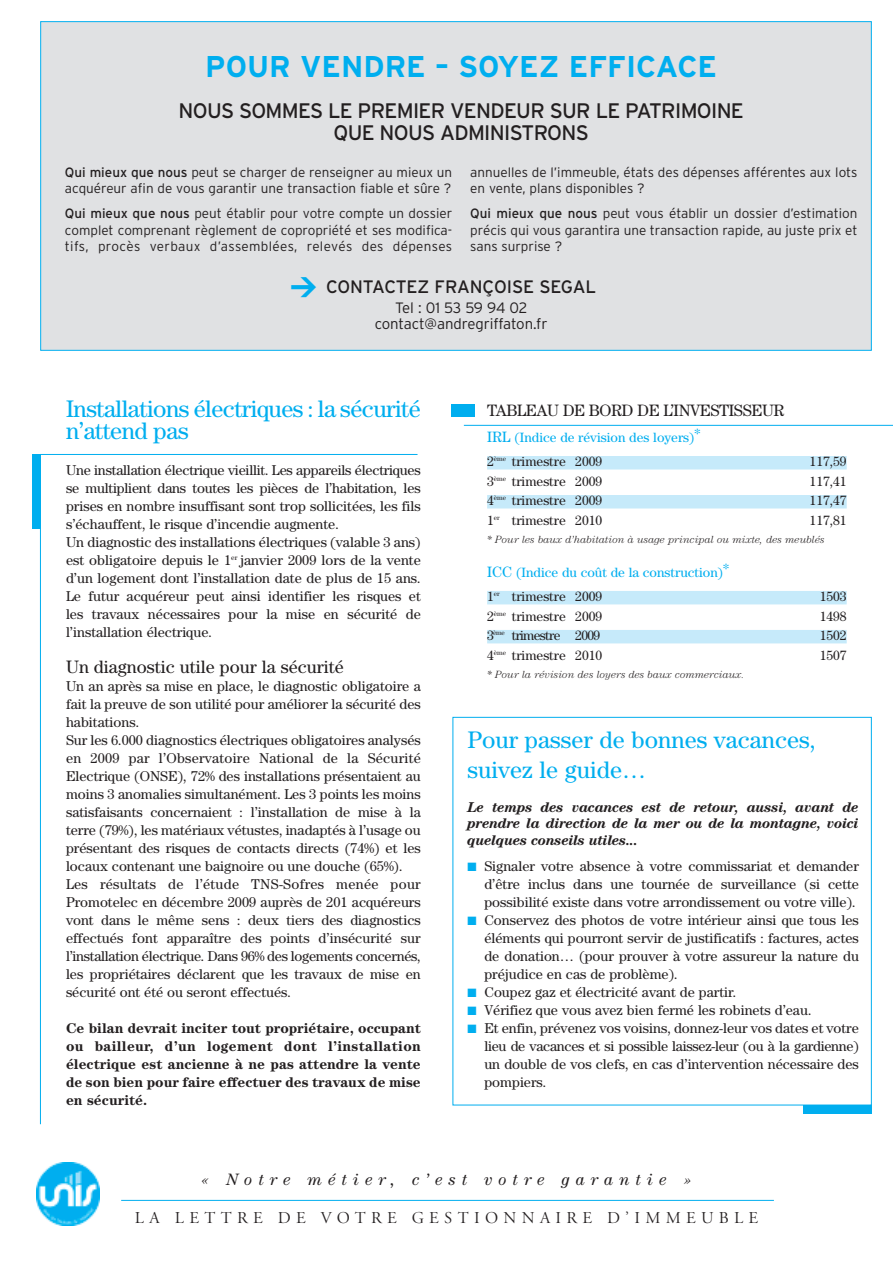
<style>
.page{position:relative;width:893px;height:1263px;background:#fff}
.page>*{position:absolute;margin:0;border:0;box-sizing:border-box;transform-origin:0 0}
.t1{font:700 30px "Interstate";color:#00aeef}
.t2{font:900 26.55px "DIN";color:#00aeef}
.t3{font:24px/22.5px "Century";letter-spacing:-.02em;color:#00aeef}
.t4{font:24px/30px "Century";color:#00aeef}
.t5{font:21px/22.5px "Interstate";letter-spacing:-.035em;color:#231f20;text-align:center}
.t6{font:18px "Century";color:#231f20}
.t7{font:18px "Interstate";letter-spacing:-.005em;color:#231f20}
.t8{font:16.5px "Adobe Garamond Titling";letter-spacing:.325em;color:#231f20}
.t9{font:italic 16.5px "Century";letter-spacing:.36em;color:#231f20}
.t10{font:16.5px "Century";letter-spacing:-.025em;color:#231f20}
.t11{font:300 15px/16.5px "Interstate";letter-spacing:-.005em;color:#231f20;text-align:center}
.t12{font:14.25px/18px "Century";color:#231f20;text-align:justify}
.t13{font:700 14.25px/18px "Century";color:#231f20;text-align:justify}
.t14{font:italic 700 14.25px/16.5px "Century";letter-spacing:-.025em;color:#231f20;text-align:justify}
.t15{font:300 13.5px/16.5px "Interstate";color:#231f20}
.t16{font:13.5px "Century";color:#231f20}
.t17{font:13.5px/23.7px "Century";color:#00aeef}
.t18{font:13.5px "Century";letter-spacing:-.05em;color:#231f20}
.t19{font:italic 300 10.5px "Century";color:#231f20}
.s1{font-weight:400}
.s2{font-size:15px}
.s3{color:#231f20}
.s4{color:#00aeef}
</style>
<div class="page">
<hr style="left:121px;top:1200px;width:653px;height:1px;background:#00aeef">
<img style="left:37px;top:1162px;width:63px;height:63px">
<div style="left:41px;top:22px;width:830px;height:328px;background:#e0e1e3"></div>
<div style="left:32px;top:454px;width:8px;height:74px;background:#00aeef"></div>
<svg style="left:40px;top:454px;width:378px;height:670px"></svg>
<div style="left:803px;top:1105px;width:69px;height:9px;background:#00aeef"></div>
<div style="left:487px;top:456px;width:360px;height:13px;background:#c6eafa"></div>
<div style="left:487px;top:495px;width:360px;height:13px;background:#c6eafa"></div>
<div style="left:487px;top:591px;width:360px;height:13px;background:#c6eafa"></div>
<div style="left:487px;top:630px;width:360px;height:13px;background:#c6eafa"></div>
<div style="left:452px;top:404px;width:23px;height:12px;background:#00aeef"></div>
<hr style="left:464px;top:425px;width:429px;height:1px;background:#00aeef">
<h1 class="t1" style="left:205px;top:49px;width:513px">POUR VENDRE – SOYEZ EFFICACE</h1>
<h3 class="t5" style="left:179px;top:99px;width:567px">NOUS SOMMES LE PREMIER VENDEUR SUR LE PATRIMOINE<br>QUE NOUS ADMINISTRONS</h3>
<p class="t15" style="left:65px;top:164px;width:389px"><span class="s1">Qui mieux que nous</span> peut se charger de renseigner au mieux un acquéreur afin de vous garantir une transaction fiable et sûre ?</p>
<p class="t15" style="left:65px;top:206px;width:389px;text-align:justify"><span class="s1">Qui mieux que nous</span> peut établir pour votre compte un dossier complet comprenant règlement de copropriété et ses modifica&shy;tifs, procès verbaux d’assemblées, relevés des dépenses</p>
<p class="t15" style="left:470px;top:164px;width:389px">annuelles de l’immeuble, états des dépenses afférentes aux lots en vente, plans disponibles ?</p>
<p class="t15" style="left:470px;top:206px;width:389px;text-align:justify"><span class="s1">Qui mieux que nous</span> peut vous établir un dossier d’estimation précis qui vous garantira une transaction rapide, au juste prix et sans surprise ?</p>
<h2 class="t2" style="left:290px;top:270px;width:29px">&gt;</h2>
<p class="t7" style="left:326px;top:276px;width:271px">CONTACTEZ FRANÇOISE SEGAL</p>
<p class="t11" style="left:375px;top:299px;width:174px">Tel : 01 53 59 94 02 contact@andregriffaton.fr</p>
<h3 class="t3" style="left:66px;top:399px;width:356px">Installations électriques : la sécurité n’attend pas</h3>
<p class="t12" style="left:66px;top:463px;width:356px;text-align:left">Une installation électrique vieillit. Les appareils électriques se multiplient dans toutes les pièces de l’habitation, les prises en nombre insuffisant sont trop sollicitées, les fils s’échauffent, le risque d’incendie augmente.<br>Un diagnostic des installations électriques (valable 3 ans) est obligatoire depuis le 1<sup>er</sup> janvier 2009 lors de la vente d’un logement dont l’installation date de plus de 15 ans.<br>Le futur acquéreur peut ainsi identifier les risques et les travaux nécessaires pour la mise en sécurité de l’installation électrique.</p>
<p class="t6" style="left:66px;top:661px;width:279px">Un diagnostic utile pour la sécurité</p>
<p class="t12" style="left:66px;top:679px;width:356px;text-align:left">Un an après sa mise en place, le diagnostic obligatoire a fait la preuve de son utilité pour améliorer la sécurité des habitations.<br>Sur les 6.000 diagnostics électriques obligatoires analysés en 2009 par l’Observatoire National de la Sécurité Electrique (ONSE), 72% des installations présentaient au moins 3 anomalies simultanément. Les 3 points les moins satisfaisants concernaient : l’installation de mise à la terre (79%), les matériaux vétustes, inadaptés à l’usage ou présentant des risques de contacts directs (74%) et les locaux contenant une baignoire ou une douche (65%).<br>Les résultats de l’étude TNS-Sofres menée pour Promotelec en décembre 2009 auprès de 201 acquéreurs vont dans le même sens : deux tiers des diagnostics effectués font apparaître des points d’insécurité sur l’installation électrique. Dans 96% des logements concernés, les propriétaires déclarent que les travaux de mise en sécurité ont été ou seront effectués.</p>
<p class="t13" style="left:66px;top:1020px;width:356px">Ce bilan devrait inciter tout propriétaire, occupant ou bailleur, d’un logement dont l’installation électrique est ancienne à ne pas attendre la vente de son bien pour faire effectuer des travaux de mise en sécurité.</p>
<p class="t10" style="left:487px;top:405px;width:299px">TABLEAU DE BORD DE L’INVESTISSEUR</p>
<p class="t17" style="left:487px;top:427px;width:215px"><span class="s2">IRL</span> (Indice de révision des loyers)*<br><span class="s3">2</span><sup>ème</sup> <span class="s3">trimestre 2009</span></p>
<p class="t16" style="left:810px;top:457px;width:39px">117,59</p>
<p class="t16" style="left:487px;top:476px;width:117px">3<sup>ème</sup> trimestre 2009</p>
<p class="t16" style="left:810px;top:476px;width:39px">117,41</p>
<p class="t16" style="left:487px;top:496px;width:117px">4<sup>ème</sup> trimestre 2009</p>
<p class="t16" style="left:810px;top:496px;width:39px">117,47</p>
<p class="t16" style="left:487px;top:515px;width:117px">1<sup>er</sup> trimestre 2010</p>
<p class="t16" style="left:810px;top:515px;width:39px">117,81</p>
<p class="t19" style="left:487px;top:535px;width:339px">* Pour les baux d’habitation à usage principal ou mixte, des meublés</p>
<p class="t17" style="left:487px;top:562px;width:243px"><span class="s2">ICC</span> (Indice du coût de la construction)*<br><span class="s3">1</span><sup>er</sup> <span class="s3">trimestre 2009</span></p>
<p class="t16" style="left:820px;top:592px;width:28px">1503</p>
<p class="t16" style="left:487px;top:611px;width:117px">2<sup>ème</sup> trimestre 2009</p>
<p class="t16" style="left:820px;top:611px;width:28px">1498</p>
<p class="t18" style="left:487px;top:631px;width:115px">3<sup>ème</sup> trimestre 2009</p>
<p class="t16" style="left:820px;top:631px;width:28px">1502</p>
<p class="t16" style="left:487px;top:650px;width:117px">4<sup>ème</sup> trimestre 2010</p>
<p class="t16" style="left:820px;top:650px;width:28px">1507</p>
<p class="t19" style="left:487px;top:670px;width:259px">* Pour la révision des loyers des baux commerciaux.</p>
<h3 class="t4" style="left:467px;top:727px;width:350px">Pour passer de bonnes vacances, suivez le guide…</h3>
<p class="t14" style="left:467px;top:800px;width:393px">Le temps des vacances est de retour, aussi, avant de prendre la direction de la mer ou de la montagne, voici quelques conseils utiles...</p>
<p class="t12" style="left:484px;top:859px;width:376px;text-indent:-17px"><span class="s4">■</span> Signaler votre absence à votre commissariat et demander d’être inclus dans une tournée de surveillance (si cette possibilité existe dans votre arrondissement ou votre ville).</p>
<p class="t12" style="left:484px;top:913px;width:376px;text-indent:-17px"><span class="s4">■</span> Conservez des photos de votre intérieur ainsi que tous les éléments qui pourront servir de justificatifs : factures, actes de donation… (pour prouver à votre assureur la nature du préjudice en cas de problème).</p>
<p class="t12" style="left:467px;top:985px;width:270px"><span class="s4">■</span> Coupez gaz et électricité avant de partir.</p>
<p class="t12" style="left:467px;top:1003px;width:346px"><span class="s4">■</span> Vérifiez que vous avez bien fermé les robinets d’eau.</p>
<p class="t12" style="left:484px;top:1021px;width:376px;text-indent:-17px"><span class="s4">■</span> Et enfin, prévenez vos voisins, donnez-leur vos dates et votre lieu de vacances et si possible laissez-leur (ou à la gardienne) un double de vos clefs, en cas d’intervention nécessaire des pompiers.</p>
<p class="t9" style="left:201px;top:1173px;width:492px">« Notre métier, c’est votre garantie »</p>
<p class="t8" style="left:135px;top:1208px;width:625px">LA LETTRE DE VOTRE GESTIONNAIRE D’IMMEUBLE</p>
</div>
